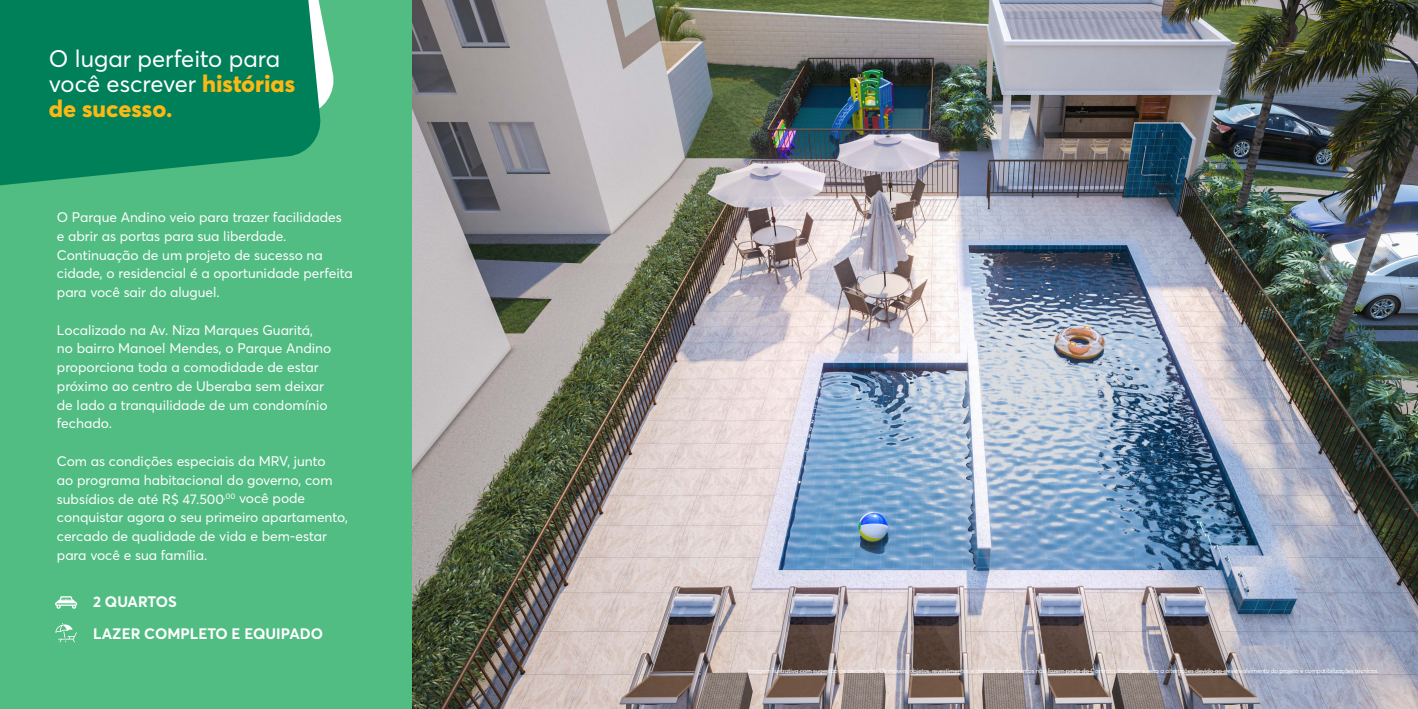
<style>
.page{position:relative;width:1418px;height:709px;background:#fff}
.page>*{position:absolute;margin:0;border:0;box-sizing:border-box;transform-origin:0 0}
.t1{font:23.75px/25px "Averta Std";color:#fff}
.t2{font:700 15px/32.1px "Averta Std";color:#fff}
.t3{font:13.75px/18.8px "Averta Std";color:#fff}
.t4{font:6.25px "Averta Std";letter-spacing:-.03em;color:#fff}
.s1{font-weight:800;color:#fcb814}
</style>
<div class="page">
<div style="left:0;top:0;width:709px;height:709px;background:#51bd83"></div>
<img style="left:412px;top:0;width:1005px;height:709px">
<svg style="left:322px;top:18px;width:12px;height:88px"></svg>
<svg style="left:0;top:0;width:322px;height:186px;background:#07855c"></svg>
<svg style="left:55px;top:623px;width:22px;height:19px"></svg>
<svg style="left:55px;top:596px;width:22px;height:12px"></svg>
<h1 class="t1" style="left:49px;top:46px;width:248px">O lugar perfeito para você escrever <span class="s1">histórias de sucesso.</span></h1>
<p class="t3" style="left:57px;top:207px;width:297px">O Parque Andino veio para trazer facilidades e abrir as portas para sua liberdade.<br>Continuação de um projeto de sucesso na cidade, o residencial é a oportunidade perfeita para você sair do aluguel.</p>
<p class="t3" style="left:57px;top:320px;width:276px">Localizado na Av. Niza Marques Guaritá, no bairro Manoel Mendes, o Parque Andino proporciona toda a comodidade de estar próximo ao centro de Uberaba sem deixar de lado a tranquilidade de um condomínio fechado.</p>
<p class="t3" style="left:57px;top:451px;width:293px">Com as condições especiais da MRV, junto<br>ao programa habitacional do governo, com subsídios de até R$ 47.500<sup>,00</sup> você pode conquistar agora o seu primeiro apartamento, cercado de qualidade de vida e bem-estar para você e sua família.</p>
<p class="t2" style="left:93px;top:584px;width:231px">2 QUARTOS<br>LAZER COMPLETO E EQUIPADO</p>
<p class="t4" style="left:748px;top:667px;width:632px">Imagem ilustrativa com sugestão de decoração. Os móveis, objetos, revestimentos e demais acabamentos não fazem parte do Contrato. Imagem sujeita a alterações devido ao desenvolvimento do projeto e compatibilizações técnicas.</p>
</div>
